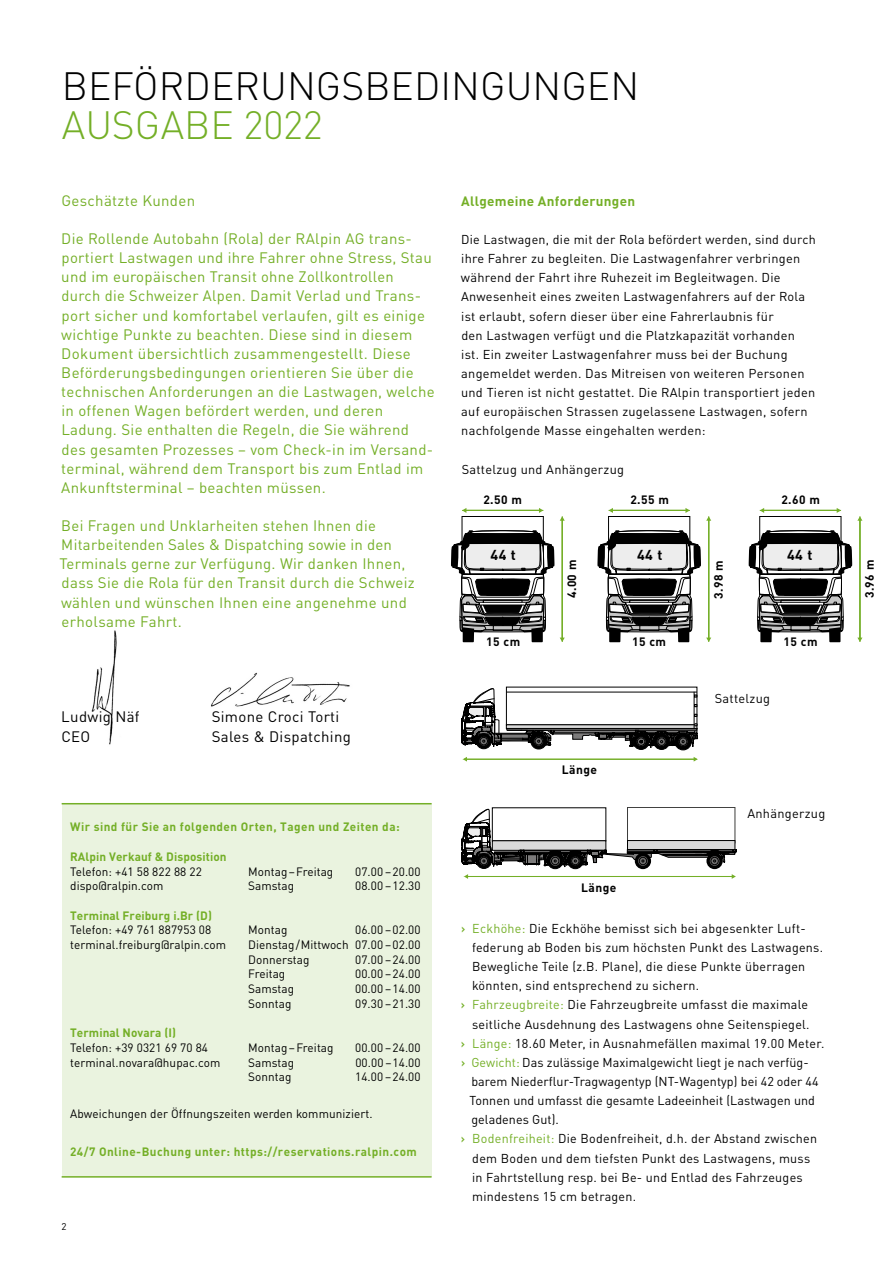
<style>
.page{position:relative;width:893px;height:1263px;background:#fff}
.page>*{position:absolute;margin:0;border:0;box-sizing:border-box;transform-origin:0 0}
.t1{font:300 39px "DIN Pro";color:#000}
.t2{font:300 39px "DIN Pro";letter-spacing:-.005em;color:#74af27}
.t3{font:15px/19.2px "DIN Pro";letter-spacing:.02em;color:#74af27}
.t4{font:15px "DIN Pro";letter-spacing:.02em;color:#000}
.t5{font:700 14.25px "DIN Pro";color:#000}
.t6{font:700 13.5px "DIN Pro";letter-spacing:.02em;color:#74af27}
.t7{font:12.75px/19.2px "DIN Pro";letter-spacing:.02em;color:#000}
.t8{font:12px/14.7px "DIN Pro";letter-spacing:.01em;color:#000}
.t9{font:700 12px "DIN Pro";letter-spacing:.04em;color:#74af27}
.t10{font:700 12px "DIN Pro";letter-spacing:.01em;color:#74af27}
.t11{font:700 12px "DIN Pro";letter-spacing:.04em;color:#000}
.t12{font:9.75px "DIN Pro";color:#000}
.s1{font-weight:500;color:#74af27}
.s2{color:#74af27}
</style>
<div class="page">
<img style="left:91px;top:630px;width:26px;height:115px">
<img style="left:211px;top:672px;width:139px;height:35px">
<div style="left:462px;top:516px;width:81px;height:43px;background:#fff;border:1px solid #000"></div>
<svg style="left:451px;top:530px;width:103px;height:113px"></svg>
<svg style="left:462px;top:508px;width:4px;height:5px"></svg>
<svg style="left:539px;top:508px;width:4px;height:5px"></svg>
<hr style="left:465px;top:510px;width:75px;height:1px;background:#74af27">
<svg style="left:560px;top:638px;width:5px;height:4px"></svg>
<svg style="left:560px;top:516px;width:5px;height:5px"></svg>
<hr style="left:562px;top:520px;width:1px;height:120px;background:#74af27">
<div style="left:608px;top:516px;width:82px;height:43px;background:#fff;border:1px solid #000"></div>
<svg style="left:609px;top:508px;width:4px;height:5px"></svg>
<svg style="left:685px;top:508px;width:5px;height:5px"></svg>
<hr style="left:612px;top:510px;width:75px;height:1px;background:#74af27">
<svg style="left:597px;top:530px;width:114px;height:113px"></svg>
<svg style="left:706px;top:516px;width:5px;height:5px"></svg>
<hr style="left:708px;top:520px;width:1px;height:120px;background:#74af27">
<div style="left:759px;top:516px;width:82px;height:43px;background:#fff;border:1px solid #000"></div>
<svg style="left:760px;top:508px;width:4px;height:5px"></svg>
<svg style="left:837px;top:508px;width:4px;height:5px"></svg>
<hr style="left:763px;top:510px;width:75px;height:1px;background:#74af27">
<hr style="left:860px;top:520px;width:1px;height:118px;background:#74af27">
<svg style="left:749px;top:530px;width:113px;height:113px"></svg>
<svg style="left:857px;top:516px;width:5px;height:5px"></svg>
<hr style="left:859px;top:520px;width:1px;height:120px;background:#74af27">
<hr style="left:464px;top:759px;width:233px;height:1px;background:#74af27">
<svg style="left:461px;top:688px;width:237px;height:62px"></svg>
<div style="left:627px;top:807px;width:108px;height:36px;border:1px solid #3c3c3b"></div>
<svg style="left:462px;top:809px;width:275px;height:70px"></svg>
<div style="left:62px;top:803px;width:370px;height:373px;background:#eaf3df"></div>
<hr style="left:62px;top:1176px;width:370px;height:1px;background:#74af27">
<hr style="left:62px;top:803px;width:370px;height:1px;background:#74af27">
<h1 class="t1" style="left:62px;top:56px;width:579px">BEFÖRDERUNGSBEDINGUNGEN</h1>
<h1 class="t2" style="left:62px;top:95px;width:262px">AUSGABE 2022</h1>
<p class="t3" style="left:61px;top:189px;width:135px">Geschätzte Kunden</p>
<p class="t3" style="left:61px;top:227px;width:375px">Die Rollende Autobahn (Rola) der RAlpin AG trans&shy;portiert Lastwagen und ihre Fahrer ohne Stress, Stau und im europäischen Transit ohne Zollkontrollen durch die Schweizer Alpen. Damit Verlad und Trans&shy;port sicher und komfortabel verlaufen, gilt es einige wichtige Punkte zu beachten. Diese sind in diesem Dokument übersichtlich zusammengestellt. Diese Beförderungsbedingungen orientieren Sie über die technischen Anforderungen an die Lastwagen, welche in offenen Wagen befördert werden, und deren Ladung. Sie enthalten die Regeln, die Sie während des gesamten Prozesses – vom Check-in im Versand&shy;terminal, während dem Transport bis zum Entlad im Ankunftsterminal – beachten müssen.</p>
<p class="t3" style="left:59px;top:514px;width:357px">Bei Fragen und Unklarheiten stehen Ihnen die Mitarbeitenden Sales &amp; Dispatching sowie in den Terminals gerne zur Verfügung. Wir danken Ihnen, dass Sie die Rola für den Transit durch die Schweiz wählen und wünschen Ihnen eine angenehme und erholsame Fahrt.</p>
<p class="t4" style="left:61px;top:705px;width:80px">Ludwig Näf</p>
<p class="t4" style="left:212px;top:705px;width:129px">Simone Croci Torti</p>
<p class="t4" style="left:61px;top:724px;width:30px">CEO</p>
<p class="t4" style="left:212px;top:724px;width:141px">Sales &amp; Dispatching</p>
<p class="t9" style="left:70px;top:817px;width:331px">Wir sind für Sie an folgenden Orten, Tagen und Zeiten da:</p>
<p class="t10" style="left:70px;top:846px;width:158px">RAlpin Verkauf &amp; Disposition</p>
<p class="t8" style="left:70px;top:863px;width:133px">Telefon: +41 58 822 88 22 dispo@ralpin.com</p>
<p class="t10" style="left:70px;top:905px;width:143px">Terminal Freiburg i.Br (D)</p>
<p class="t8" style="left:70px;top:921px;width:157px">Telefon: +49 761 887953 08 terminal.freiburg@ralpin.com</p>
<p class="t10" style="left:70px;top:1023px;width:107px">Terminal Novara (I)</p>
<p class="t8" style="left:70px;top:1039px;width:152px">Telefon: +39 0321 69 70 84 terminal.novara@hupac.com</p>
<p class="t8" style="left:248px;top:863px;width:87px">Montag–Freitag</p>
<p class="t8" style="left:355px;top:863px;width:67px">07.00 –20.00</p>
<p class="t8" style="left:248px;top:877px;width:48px">Samstag</p>
<p class="t8" style="left:355px;top:877px;width:67px">08.00 –12.30</p>
<p class="t8" style="left:248px;top:921px;width:41px">Montag</p>
<p class="t8" style="left:248px;top:921px;width:174px;text-align:justify;text-indent:107px">06.00 –02.00<br>Dienstag/Mittwoch 07.00 –02.00<br>Donnerstag</p>
<p class="t8" style="left:355px;top:951px;width:67px">07.00 –24.00</p>
<p class="t8" style="left:248px;top:965px;width:39px">Freitag</p>
<p class="t8" style="left:355px;top:965px;width:67px">00.00 –24.00</p>
<p class="t8" style="left:248px;top:980px;width:48px">Samstag</p>
<p class="t8" style="left:355px;top:980px;width:67px">00.00 –14.00</p>
<p class="t8" style="left:248px;top:995px;width:45px">Sonntag</p>
<p class="t8" style="left:355px;top:995px;width:67px">09.30 –21.30</p>
<p class="t8" style="left:248px;top:1039px;width:87px">Montag –Freitag</p>
<p class="t8" style="left:355px;top:1039px;width:67px">00.00 –24.00</p>
<p class="t8" style="left:248px;top:1054px;width:48px">Samstag</p>
<p class="t8" style="left:355px;top:1054px;width:67px">00.00 –14.00</p>
<p class="t8" style="left:248px;top:1068px;width:45px">Sonntag</p>
<p class="t8" style="left:355px;top:1068px;width:67px">14.00 –24.00</p>
<p class="t8" style="left:70px;top:1105px;width:304px">Abweichungen der Öffnungszeiten werden kommuniziert.</p>
<p class="t9" style="left:70px;top:1142px;width:348px">24/7 Online-Buchung unter: https://reservations.ralpin.com</p>
<p class="t12" style="left:62px;top:1218px;width:7px">2</p>
<p class="t6" style="left:461px;top:190px;width:175px">Allgemeine Anforderungen</p>
<p class="t7" style="left:461px;top:228px;width:356px">Die Lastwagen, die mit der Rola befördert werden, sind durch ihre Fahrer zu begleiten. Die Lastwagenfahrer verbringen während der Fahrt ihre Ruhezeit im Begleitwagen. Die Anwesenheit eines zweiten Lastwagenfahrers auf der Rola ist erlaubt, sofern dieser über eine Fahrerlaubnis für<br>den Lastwagen verfügt und die Platzkapazität vorhanden<br>ist. Ein zweiter Lastwagenfahrer muss bei der Buchung angemeldet werden. Das Mitreisen von weiteren Personen und Tieren ist nicht gestattet. Die RAlpin transportiert jeden auf europäischen Strassen zugelassene Lastwagen, sofern nachfolgende Masse eingehalten werden:</p>
<p class="t7" style="left:462px;top:458px;width:164px">Sattelzug und Anhängerzug</p>
<p class="t11" style="left:483px;top:489px;width:40px">2.50 m</p>
<p class="t11" style="left:630px;top:490px;width:40px">2.55 m</p>
<p class="t11" style="left:781px;top:490px;width:40px">2.60 m</p>
<p class="t5" style="left:490px;top:543px;width:27px">44 t</p>
<p class="t5" style="left:637px;top:543px;width:27px">44 t</p>
<p class="t5" style="left:787px;top:543px;width:27px">44 t</p>
<p class="t11" style="left:562px;top:598px;width:40px;rotate:-90deg">4.00 m</p>
<p class="t11" style="left:708px;top:599px;width:40px;rotate:-90deg">3.98 m</p>
<p class="t11" style="left:859px;top:598px;width:40px;rotate:-90deg">3.96 m</p>
<p class="t11" style="left:486px;top:632px;width:35px">15 cm</p>
<p class="t11" style="left:632px;top:632px;width:35px">15 cm</p>
<p class="t11" style="left:562px;top:759px;width:37px">Länge</p>
<p class="t11" style="left:581px;top:878px;width:37px">Länge</p>
<p class="t11" style="left:784px;top:632px;width:35px">15 cm</p>
<p class="t7" style="left:715px;top:688px;width:57px">Sattelzug</p>
<p class="t7" style="left:747px;top:803px;width:79px">Anhängerzug</p>
<p class="t7" style="left:461px;top:917px;width:344px"><span class="s1">›</span> <span class="s2">Eckhöhe:</span> Die Eckhöhe bemisst sich bei abgesenkter Luft-</p>
<p class="t7" style="left:472px;top:936px;width:353px">federung ab Boden bis zum höchsten Punkt des Lastwagens.</p>
<p class="t7" style="left:472px;top:956px;width:335px">Bewegliche Teile (z.B. Plane), die diese Punkte überragen</p>
<p class="t7" style="left:472px;top:975px;width:229px">könnten, sind entsprechend zu sichern.</p>
<p class="t7" style="left:461px;top:994px;width:349px"><span class="s1">›</span> <span class="s2">Fahrzeugbreite:</span> Die Fahrzeugbreite umfasst die maximale</p>
<p class="t7" style="left:472px;top:1013px;width:339px">seitliche Ausdehnung des Lastwagens ohne Seitenspiegel.</p>
<p class="t7" style="left:461px;top:1032px;width:365px"><span class="s1">›</span> <span class="s2">Länge:</span> 18.60 Meter, in Ausnahmefällen maximal 19.00 Meter.</p>
<p class="t7" style="left:461px;top:1051px;width:349px"><span class="s1">›</span> <span class="s2">Gewicht:</span> Das zulässige Maximalgewicht liegt je nach verfüg-</p>
<p class="t7" style="left:471px;top:1070px;width:349px">barem Niederflur-Tragwagentyp (NT-Wagentyp) bei 42 oder 44</p>
<p class="t7" style="left:470px;top:1090px;width:347px">Tonnen und umfasst die gesamte Ladeeinheit (Lastwagen und</p>
<p class="t7" style="left:471px;top:1109px;width:89px">geladenes Gut).</p>
<p class="t7" style="left:461px;top:1128px;width:358px"><span class="s1">›</span> <span class="s2">Bodenfreiheit:</span> Die Bodenfreiheit, d.h. der Abstand zwischen</p>
<p class="t7" style="left:472px;top:1147px;width:339px">dem Boden und dem tiefsten Punkt des Lastwagens, muss</p>
<p class="t7" style="left:472px;top:1166px;width:332px">in Fahrtstellung resp. bei Be- und Entlad des Fahrzeuges</p>
<p class="t7" style="left:472px;top:1185px;width:166px">mindestens 15 cm betragen.</p>
</div>
